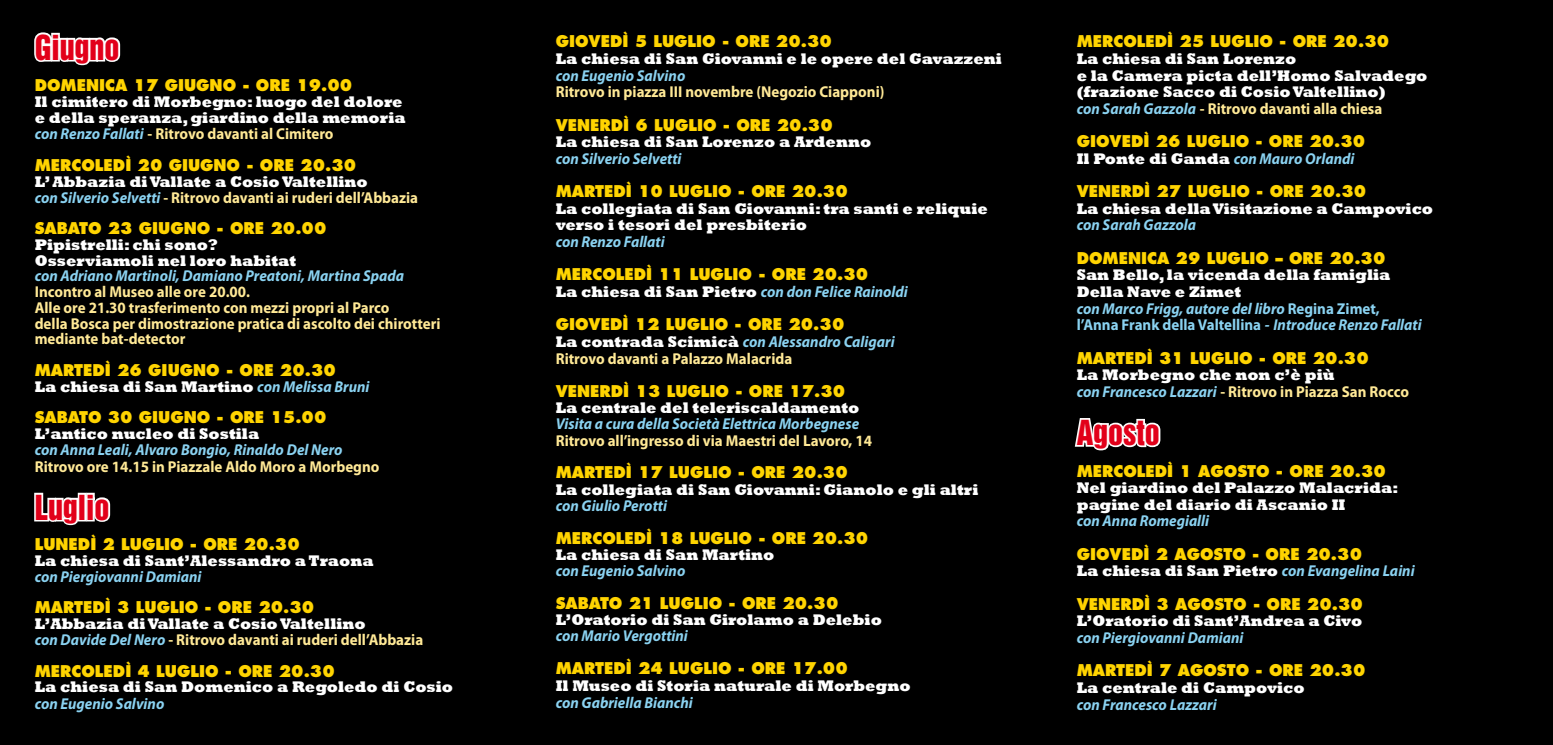
<style>
.page{position:relative;width:1553px;height:745px;background:#fff}
.page>*{position:absolute;margin:0;border:0;box-sizing:border-box;transform-origin:0 0}
.t1{font:31.5px "Helvetica Inserat";color:#e2001a;scale:.95 1}
.t2{font:800 15.75px/16.6px "Rockwell";color:#fff;scale:.95 1}
.t3{font:800 15.75px "Futura";color:#ffd400;scale:.95 1}
.t4{font:700 15.75px/15.8px "Myriad Pro";color:#ffe996;scale:.95 1}
.t5{font:italic 700 15.75px/16.6px "Myriad Pro";color:#8ad2f1;scale:.95 1}
.s1{font-style:italic;color:#8ad2f1}
.s2{font-family:"Myriad Pro";font-weight:700;font-style:italic;color:#8ad2f1}
.s3{font-family:"Rockwell";font-weight:800;font-style:normal;color:#fff}
.s4{font-family:"Rockwell";font-weight:800;color:#fff}
.s5{font-style:normal}
</style>
<div class="page">
<div style="left:0;top:0;width:1553px;height:744px;background:#000"></div>
<svg style="left:34px;top:32px;width:87px;height:34px"></svg>
<svg style="left:34px;top:492px;width:46px;height:34px"></svg>
<div style="left:78px;top:492px;width:8px;height:29px;border:4px solid #fff"></div>
<div style="left:86px;top:497px;width:9px;height:24px;border:4px solid #fff"></div>
<div style="left:86px;top:492px;width:9px;height:7px;border:4px solid #fff"></div>
<svg style="left:92px;top:495px;width:19px;height:27px"></svg>
<svg style="left:1074px;top:418px;width:87px;height:33px"></svg>
<h1 class="t1" style="left:35px;top:29px;width:91px">Giugno</h1>
<p class="t3" style="left:35px;top:75px;width:336px">DOMENICA 17 GIUGNO - ORE 19.00</p>
<p class="t2" style="left:35px;top:94px;width:392px;line-height:16.1px">Il cimitero di Morbegno: luogo del dolore e della speranza, giardino della memoria</p>
<p class="t4" style="left:35px;top:125px;width:316px"><span class="s1">con Renzo Fallati</span> - Ritrovo davanti al Cimitero</p>
<p class="t3" style="left:35px;top:155px;width:340px">MERCOLEDÌ 20 GIUGNO - ORE 20.30</p>
<p class="t2" style="left:35px;top:173px;width:352px">L’ Abbazia di Vallate a Cosio Valtellino</p>
<p class="t4" style="left:35px;top:189px;width:405px"><span class="s1">con Silverio Selvetti</span> - Ritrovo davanti ai ruderi dell’Abbazia</p>
<p class="t3" style="left:35px;top:218px;width:309px">SABATO 23 GIUGNO - ORE 20.00</p>
<p class="t2" style="left:35px;top:237px;width:277px;line-height:15.8px">Pipistrelli: chi sono?<br>Osserviamoli nel loro habitat</p>
<p class="t5" style="left:35px;top:267px;width:390px">con Adriano Martinoli, Damiano Preatoni, Martina Spada</p>
<p class="t4" style="left:35px;top:283px;width:429px">Incontro al Museo alle ore 20.00.<br>Alle ore 21.30 trasferimento con mezzi propri al Parco<br>della Bosca per dimostrazione pratica di ascolto dei chirotteri mediante bat-detector</p>
<p class="t3" style="left:35px;top:360px;width:319px">MARTEDÌ 26 GIUGNO - ORE 20.30</p>
<p class="t2" style="left:35px;top:378px;width:354px">La chiesa di San Martino <span class="s2">con Melissa Bruni</span></p>
<p class="t3" style="left:35px;top:407px;width:309px">SABATO 30 GIUGNO - ORE 15.00</p>
<p class="t2" style="left:35px;top:425px;width:238px">L’antico nucleo di Sostila</p>
<p class="t5" style="left:35px;top:440px;width:325px">con Anna Leali, Alvaro Bongio, Rinaldo Del Nero</p>
<p class="t4" style="left:35px;top:457px;width:364px">Ritrovo ore 14.15 in Piazzale Aldo Moro a Morbegno</p>
<h1 class="t1" style="left:35px;top:488px;width:80px">Luglio</h1>
<p class="t3" style="left:35px;top:534px;width:281px">LUNEDÌ 2 LUGLIO - ORE 20.30</p>
<p class="t2" style="left:35px;top:552px;width:358px">La chiesa di Sant’Alessandro a Traona</p>
<p class="t5" style="left:35px;top:567px;width:177px">con Piergiovanni Damiani</p>
<p class="t3" style="left:35px;top:597px;width:296px">MARTEDÌ 3 LUGLIO - ORE 20.30</p>
<p class="t2" style="left:35px;top:615px;width:350px">L’Abbazia di Vallate a Cosio Valtellino</p>
<p class="t4" style="left:35px;top:631px;width:410px"><span class="s1">con Davide Del Nero</span> - Ritrovo davanti ai ruderi dell’Abbazia</p>
<p class="t3" style="left:35px;top:660px;width:317px">MERCOLEDÌ 4 LUGLIO - ORE 20.30</p>
<p class="t2" style="left:35px;top:678px;width:442px">La chiesa di San Domenico a Regoledo di Cosio</p>
<p class="t5" style="left:35px;top:694px;width:138px">con Eugenio Salvino</p>
<p class="t3" style="left:556px;top:32px;width:292px">GIOVEDÌ 5 LUGLIO - ORE 20.30</p>
<p class="t2" style="left:556px;top:50px;width:471px">La chiesa di San Giovanni e le opere del Gavazzeni</p>
<p class="t5" style="left:556px;top:66px;width:138px">con Eugenio Salvino</p>
<p class="t4" style="left:556px;top:83px;width:348px">Ritrovo in piazza III novembre (Negozio Ciapponi)</p>
<p class="t3" style="left:556px;top:115px;width:293px">VENERDÌ 6 LUGLIO - ORE 20.30</p>
<p class="t2" style="left:556px;top:134px;width:334px">La chiesa di San Lorenzo a Ardenno</p>
<p class="t5" style="left:556px;top:149px;width:134px">con Silverio Selvetti</p>
<p class="t3" style="left:556px;top:181px;width:309px">MARTEDÌ 10 LUGLIO - ORE 20.30</p>
<p class="t2" style="left:556px;top:200px;width:456px">La collegiata di San Giovanni: tra santi e reliquie verso i tesori del presbiterio</p>
<p class="t5" style="left:556px;top:233px;width:116px">con Renzo Fallati</p>
<p class="t3" style="left:556px;top:264px;width:330px">MERCOLEDÌ 11 LUGLIO - ORE 20.30</p>
<p class="t5" style="left:556px;top:283px;width:372px"><span class="s3">La chiesa di San Pietro</span> con don Felice Rainoldi</p>
<p class="t3" style="left:556px;top:314px;width:305px">GIOVEDÌ 12 LUGLIO - ORE 20.30</p>
<p class="t4" style="left:556px;top:332px;width:358px;line-height:16.6px"><span class="s4">La contrada Scimicà</span> <span class="s1">con Alessandro Caligari<br></span>Ritrovo davanti a Palazzo Malacrida</p>
<p class="t3" style="left:556px;top:381px;width:306px">VENERDÌ 13 LUGLIO - ORE 17.30</p>
<p class="t2" style="left:556px;top:399px;width:321px">La centrale del teleriscaldamento</p>
<p class="t5" style="left:556px;top:415px;width:321px">Visita a cura della Società Elettrica Morbegnese</p>
<p class="t4" style="left:556px;top:432px;width:334px">Ritrovo all’ingresso di via Maestri del Lavoro, 14</p>
<p class="t3" style="left:556px;top:462px;width:309px">MARTEDÌ 17 LUGLIO - ORE 20.30</p>
<p class="t2" style="left:556px;top:481px;width:446px">La collegiata di San Giovanni: Gianolo e gli altri</p>
<p class="t5" style="left:556px;top:496px;width:119px">con Giulio Perotti</p>
<p class="t3" style="left:556px;top:527px;width:330px">MERCOLEDÌ 18 LUGLIO - ORE 20.30</p>
<p class="t2" style="left:556px;top:546px;width:232px">La chiesa di San Martino</p>
<p class="t5" style="left:556px;top:561px;width:138px">con Eugenio Salvino</p>
<p class="t3" style="left:556px;top:592px;width:299px">SABATO 21 LUGLIO - ORE 20.30</p>
<p class="t2" style="left:556px;top:611px;width:345px">L’Oratorio di San Girolamo a Delebio</p>
<p class="t5" style="left:556px;top:626px;width:141px">con Mario Vergottini</p>
<p class="t3" style="left:556px;top:658px;width:309px">MARTEDÌ 24 LUGLIO - ORE 17.00</p>
<p class="t2" style="left:556px;top:677px;width:375px">Il Museo di Storia naturale di Morbegno</p>
<p class="t5" style="left:556px;top:693px;width:146px">con Gabriella Bianchi</p>
<p class="t3" style="left:1076px;top:32px;width:330px">MERCOLEDÌ 25 LUGLIO - ORE 20.30</p>
<p class="t2" style="left:1076px;top:51px;width:371px">La chiesa di San Lorenzo<br>e la Camera picta dell’Homo Salvadego (frazione Sacco di Cosio Valtellino)</p>
<p class="t4" style="left:1076px;top:100px;width:323px"><span class="s1">con Sarah Gazzola</span> - Ritrovo davanti alla chiesa</p>
<p class="t3" style="left:1076px;top:131px;width:305px">GIOVEDÌ 26 LUGLIO - ORE 20.30</p>
<p class="t5" style="left:1076px;top:150px;width:294px"><span class="s3">Il Ponte di Ganda</span> con Mauro Orlandi</p>
<p class="t3" style="left:1076px;top:181px;width:306px">VENERDÌ 27 LUGLIO - ORE 20.30</p>
<p class="t2" style="left:1076px;top:200px;width:377px">La chiesa della Visitazione a Campovico</p>
<p class="t5" style="left:1076px;top:216px;width:127px">con Sarah Gazzola</p>
<p class="t3" style="left:1076px;top:248px;width:327px">DOMENICA 29 LUGLIO – ORE 20.30</p>
<p class="t2" style="left:1076px;top:267px;width:332px">San Bello, la vicenda della famiglia<br>Della Nave e Zimet</p>
<p class="t5" style="left:1076px;top:299px;width:365px">con Marco Frigg, autore del libro <span class="s5">Regina Zimet, l’Anna Frank della Valtellina</span> - Introduce Renzo Fallati</p>
<p class="t3" style="left:1076px;top:348px;width:309px">MARTEDÌ 31 LUGLIO - ORE 20.30</p>
<p class="t2" style="left:1076px;top:366px;width:273px">La Morbegno che non c’è più</p>
<p class="t4" style="left:1076px;top:383px;width:351px"><span class="s1">con Francesco Lazzari</span> - Ritrovo in Piazza San Rocco</p>
<h1 class="t1" style="left:1076px;top:413px;width:89px">Agosto</h1>
<p class="t3" style="left:1076px;top:460px;width:327px">MERCOLEDÌ 1 AGOSTO - ORE 20.30</p>
<p class="t2" style="left:1076px;top:479px;width:340px">Nel giardino del Palazzo Malacrida: pagine del diario di Ascanio II</p>
<p class="t5" style="left:1076px;top:512px;width:141px">con Anna Romegialli</p>
<p class="t3" style="left:1076px;top:544px;width:302px">GIOVEDÌ 2 AGOSTO - ORE 20.30</p>
<p class="t2" style="left:1076px;top:562px;width:357px">La chiesa di San Pietro <span class="s2">con Evangelina Laini</span></p>
<p class="t3" style="left:1076px;top:593px;width:303px">VENERDÌ 3 AGOSTO - ORE 20.30</p>
<p class="t2" style="left:1076px;top:612px;width:302px">L’Oratorio di Sant’Andrea a Civo</p>
<p class="t5" style="left:1076px;top:628px;width:177px">con Piergiovanni Damiani</p>
<p class="t3" style="left:1076px;top:660px;width:305px">MARTEDÌ 7 AGOSTO - ORE 20.30</p>
<p class="t2" style="left:1076px;top:679px;width:242px">La centrale di Campovico</p>
<p class="t5" style="left:1076px;top:695px;width:149px">con Francesco Lazzari</p>
</div>
